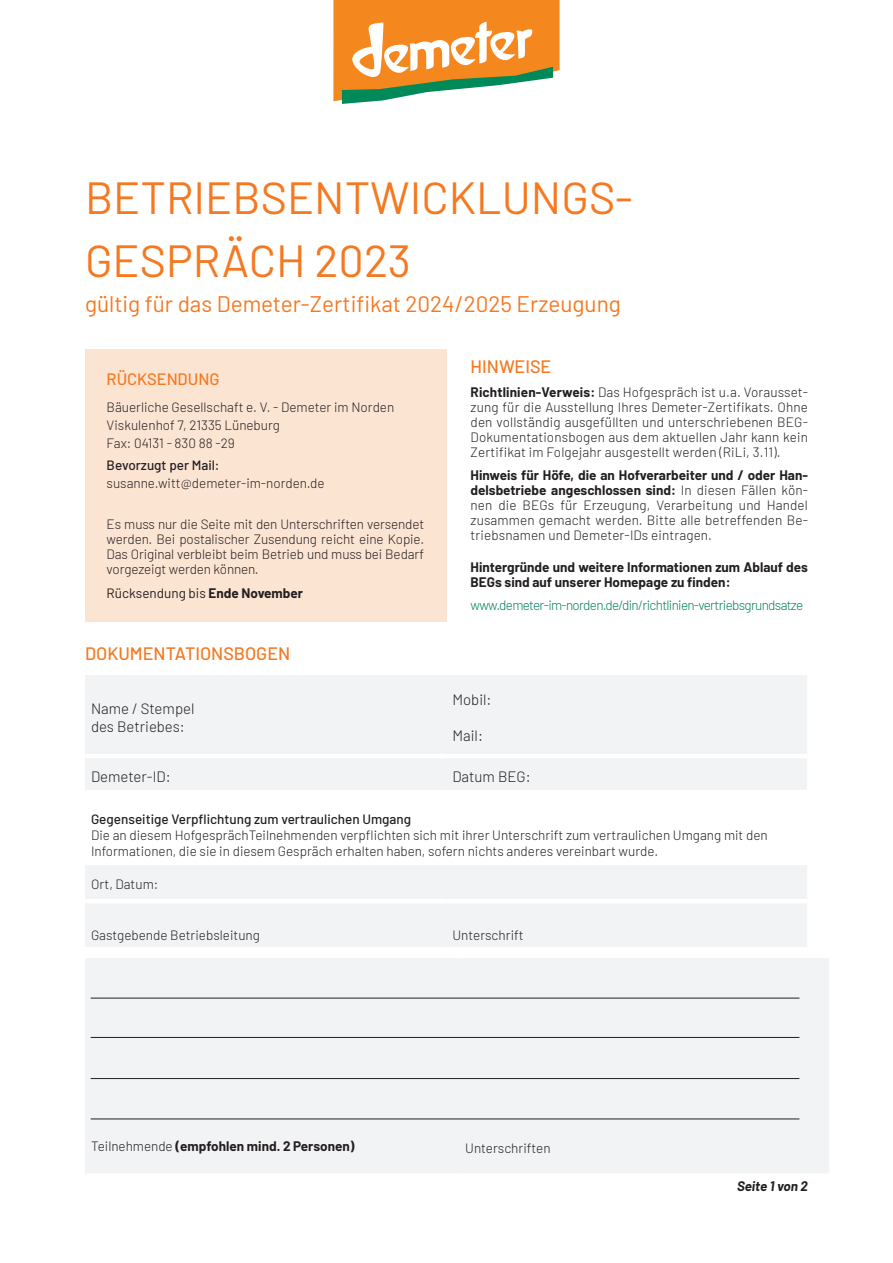
<style>
.page{position:relative;width:893px;height:1263px;background:#fff}
.page>*{position:absolute;margin:0;border:0;box-sizing:border-box;transform-origin:0 0}
.t1{font:45px "Barlow";color:#f47921}
.t2{font:22.5px "Barlow";color:#f47921}
.t3{font:500 18px "Barlow";color:#f47921}
.t4{font:500 16.5px "Barlow";color:#f47921}
.t5{font:300 15px "Barlow";color:#231f20}
.t6{font:300 13.5px/15px "Barlow";color:#231f20;text-align:justify}
.t7{font:700 13.5px/15px "Barlow";color:#231f20}
.t8{font:500 13.5px "Barlow";color:#231f20}
.t9{font:300 13.5px "Barlow";letter-spacing:-.05em;color:#00805f}
.t10{font:13.5px "Barlow";color:#231f20}
.t11{font:italic 700 13.5px "Barlow";color:#231f20}
.s1{font-weight:700}
.s2{font-weight:300}
</style>
<div class="page">
<div style="left:85px;top:349px;width:361px;height:272px;background:#fce4d3"></div>
<svg style="left:333px;top:0;width:227px;height:104px"></svg>
<div style="left:85px;top:675px;width:722px;height:115px;background:#f2f3f4"></div>
<hr style="left:85px;top:754px;width:361px;height:4px;background:#fff">
<hr style="left:446px;top:754px;width:361px;height:4px;background:#fff">
<div style="left:85px;top:865px;width:722px;height:82px;background:#f2f3f4"></div>
<hr style="left:85px;top:899px;width:361px;height:4px;background:#fff">
<hr style="left:446px;top:899px;width:361px;height:4px;background:#fff">
<div style="left:85px;top:958px;width:744px;height:215px;background:#f2f3f4"></div>
<hr style="left:91px;top:1078px;width:708px;height:1px;background:#231f20">
<hr style="left:91px;top:1119px;width:708px;height:1px;background:#231f20">
<hr style="left:91px;top:998px;width:708px;height:1px;background:#231f20">
<hr style="left:91px;top:1037px;width:708px;height:1px;background:#231f20">
<p class="t1" style="left:85px;top:165px;width:549px">BETRIEBSENTWICKLUNGS-</p>
<p class="t1" style="left:85px;top:228px;width:328px">GESPRÄCH 2023</p>
<p class="t2" style="left:85px;top:288px;width:537px">gültig für das Demeter-Zertifikat 2024/2025 Erzeugung</p>
<p class="t4" style="left:107px;top:367px;width:114px">RÜCKSENDUNG</p>
<p class="t6" style="left:107px;top:399px;width:289px">Bäuerliche Gesellschaft e. V. - Demeter im Norden</p>
<p class="t6" style="left:107px;top:417px;width:175px">Viskulenhof 7, 21335 Lüneburg</p>
<p class="t6" style="left:107px;top:435px;width:130px">Fax: 04131 - 830 88 -29</p>
<p class="t8" style="left:107px;top:455px;width:115px">Bevorzugt per Mail:</p>
<p class="t6" style="left:107px;top:475px;width:220px">susanne.witt@demeter-im-norden.de</p>
<p class="t6" style="left:107px;top:516px;width:319px">Es muss nur die Seite mit den Unterschriften versendet werden. Bei postalischer Zusendung reicht eine Kopie.<br>Das Original verbleibt beim Betrieb und muss bei Bedarf vorgezeigt werden können.</p>
<p class="t10" style="left:107px;top:583px;width:198px">Rücksendung bis <span class="s1">Ende November</span></p>
<p class="t3" style="left:85px;top:640px;width:207px">DOKUMENTATIONSBOGEN</p>
<p class="t5" style="left:91px;top:698px;width:105px">Name / Stempel</p>
<p class="t5" style="left:91px;top:716px;width:95px">des Betriebes:</p>
<p class="t3" style="left:471px;top:353px;width:82px">HINWEISE</p>
<p class="t6" style="left:471px;top:383px;width:339px"><span class="s1">Richtlinien-Verweis:</span> Das Hofgespräch ist u.a. Vorausset&shy;zung für die Ausstellung Ihres Demeter-Zertifikats. Ohne den vollständig ausgefüllten und unterschriebenen BEG-Dokumentationsbogen aus dem aktuellen Jahr kann kein Zertifikat im Folgejahr ausgestellt werden (RiLi, 3.11).</p>
<p class="t6" style="left:471px;top:467px;width:339px"><span class="s1">Hinweis für Höfe, die an Hofverarbeiter und / oder Han&shy;delsbetriebe angeschlossen sind:</span> In diesen Fällen kön&shy;nen die BEGs für Erzeugung, Verarbeitung und Handel zusammen gemacht werden. Bitte alle betreffenden Be&shy;triebsnamen und Demeter-IDs eintragen.</p>
<p class="t7" style="left:471px;top:558px;width:339px">Hintergründe und weitere Informationen zum Ablauf des<br>BEGs sind auf unserer Homepage zu finden:</p>
<p class="t9" style="left:471px;top:596px;width:334px">www.demeter-im-norden.de/din/richtlinien-vertriebsgrundsatze</p>
<p class="t5" style="left:452px;top:689px;width:41px">Mobil:</p>
<p class="t5" style="left:452px;top:725px;width:32px">Mail:</p>
<p class="t5" style="left:91px;top:765px;width:81px">Demeter-ID:</p>
<p class="t5" style="left:452px;top:765px;width:80px">Datum BEG:</p>
<p class="t8" style="left:91px;top:809px;width:322px">Gegenseitige Verpflichtung zum vertraulichen Umgang</p>
<p class="t6" style="left:91px;top:826px;width:678px;line-height:16.2px">Die an diesem HofgesprächTeilnehmenden verpflichten sich mit ihrer Unterschrift zum vertraulichen Umgang mit den<br>Informationen, die sie in diesem Gespräch erhalten haben, sofern nichts anderes vereinbart wurde.</p>
<p class="t6" style="left:91px;top:875px;width:69px">Ort, Datum:</p>
<p class="t6" style="left:91px;top:926px;width:170px">Gastgebende Betriebsleitung</p>
<p class="t6" style="left:452px;top:926px;width:73px">Unterschrift</p>
<p class="t7" style="left:91px;top:1137px;width:265px"><span class="s2">Teilnehmende</span> (empfohlen mind. 2 Personen)</p>
<p class="t6" style="left:465px;top:1140px;width:87px">Unterschriften</p>
<p class="t11" style="left:737px;top:1176px;width:72px">Seite 1 von 2</p>
</div>
